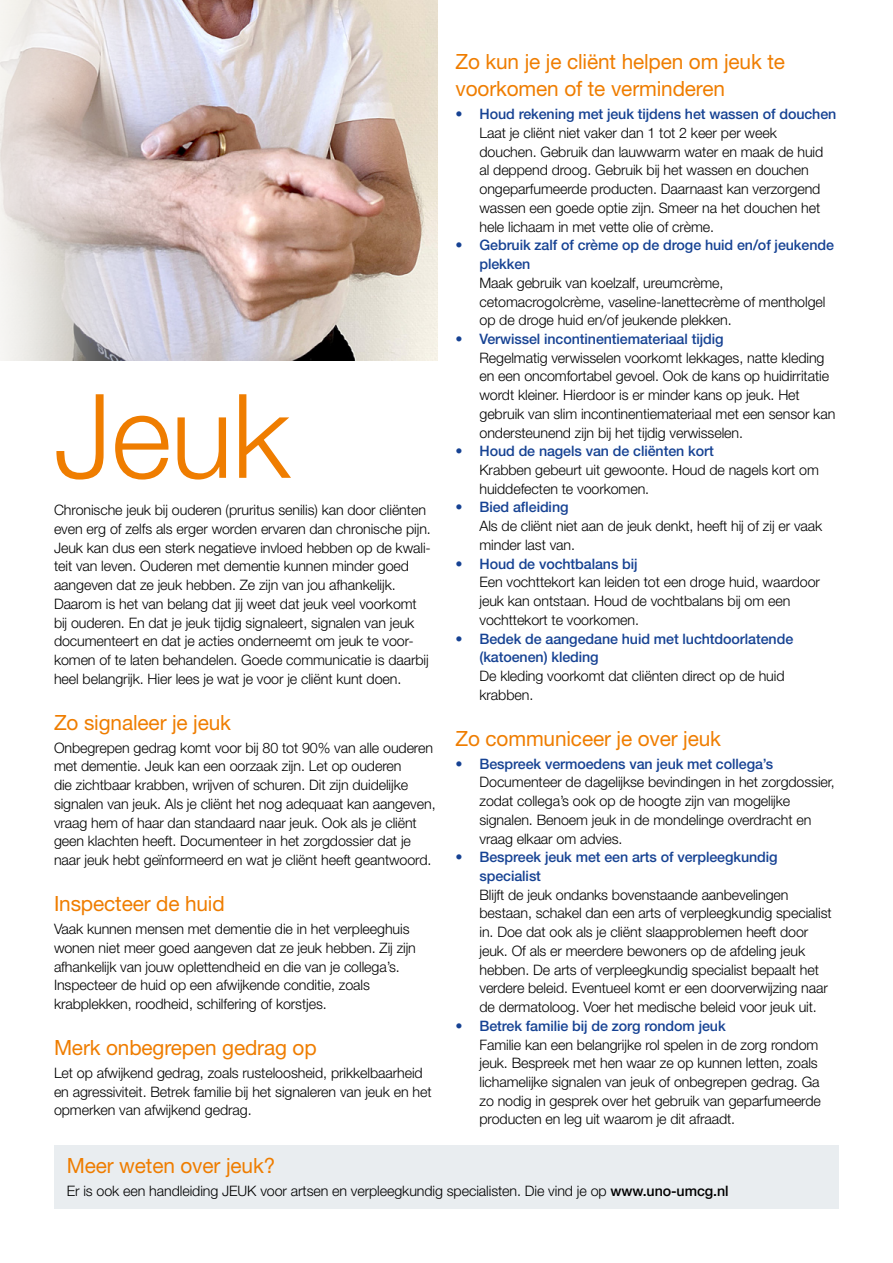
<style>
.page{position:relative;width:893px;height:1263px;background:#fff}
.page>*{position:absolute;margin:0;border:0;box-sizing:border-box;transform-origin:0 0}
.t1{font:300 117px "Helvetica Neue LT Std";color:#ef7d00}
.t2{font:21px/27.3px "Helvetica Neue LT Std";letter-spacing:-.005em;color:#ef7d00}
.t3{font:300 14.4px/18.8px "Helvetica Neue LT Std";letter-spacing:-.005em;color:#000}
.t4{font:500 14.4px/18.8px "Helvetica Neue LT Std";letter-spacing:-.005em;color:#164293}
.s1{font-weight:500}
</style>
<div class="page">
<img style="left:0;top:0;width:437px;height:361px">
<div style="left:54px;top:1145px;width:785px;height:64px;background:#e9edf0"></div>
<h1 class="t1" style="left:54px;top:365px;width:238px">Jeuk</h1>
<p class="t3" style="left:54px;top:500px;width:378px">Chronische jeuk bij ouderen (pruritus senilis) kan door cliënten even erg of zelfs als erger worden ervaren dan chronische pijn.<br>Jeuk kan dus een sterk negatieve invloed hebben op de kwali&shy;teit van leven. Ouderen met dementie kunnen minder goed aangeven dat ze jeuk hebben. Ze zijn van jou afhankelijk.<br>Daarom is het van belang dat jij weet dat jeuk veel voorkomt bij ouderen. En dat je jeuk tijdig signaleert, signalen van jeuk documenteert en dat je acties onderneemt om jeuk te voor&shy;komen of te laten behandelen. Goede communicatie is daarbij heel belangrijk. Hier lees je wat je voor je cliënt kunt doen.</p>
<h2 class="t2" style="left:54px;top:708px;width:179px">Zo signaleer je jeuk</h2>
<p class="t3" style="left:54px;top:738px;width:383px">Onbegrepen gedrag komt voor bij 80 tot 90% van alle ouderen met dementie. Jeuk kan een oorzaak zijn. Let op ouderen<br>die zichtbaar krabben, wrijven of schuren. Dit zijn duidelijke signalen van jeuk. Als je cliënt het nog adequaat kan aangeven, vraag hem of haar dan standaard naar jeuk. Ook als je cliënt geen klachten heeft. Documenteer in het zorgdossier dat je naar jeuk hebt geïnformeerd en wat je cliënt heeft geantwoord.</p>
<h2 class="t2" style="left:54px;top:890px;width:172px">Inspecteer de huid</h2>
<p class="t3" style="left:54px;top:919px;width:363px">Vaak kunnen mensen met dementie die in het verpleeghuis wonen niet meer goed aangeven dat ze jeuk hebben. Zij zijn afhankelijk van jouw oplettendheid en die van je collega’s.<br>Inspecteer de huid op een afwijkende conditie, zoals krabplekken, roodheid, schilfering of korstjes.</p>
<h2 class="t2" style="left:54px;top:1033px;width:264px">Merk onbegrepen gedrag op</h2>
<p class="t3" style="left:54px;top:1063px;width:379px">Let op afwijkend gedrag, zoals rusteloosheid, prikkelbaarheid en agressiviteit. Betrek familie bij het signaleren van jeuk en het opmerken van afwijkend gedrag.</p>
<h2 class="t2" style="left:455px;top:48px;width:331px">Zo kun je je cliënt helpen om jeuk te voorkomen of te verminderen</h2>
<p class="t4" style="left:455px;top:105px;width:382px">• Houd rekening met jeuk tijdens het wassen of douchen</p>
<p class="t3" style="left:479px;top:123px;width:345px">Laat je cliënt niet vaker dan 1 tot 2 keer per week douchen. Gebruik dan lauwwarm water en maak de huid al deppend droog. Gebruik bij het wassen en douchen ongeparfumeerde producten. Daarnaast kan verzorgend wassen een goede optie zijn. Smeer na het douchen het hele lichaam in met vette olie of crème.</p>
<p class="t4" style="left:479px;top:236px;width:356px;text-indent:-24px">• Gebruik zalf of crème op de droge huid en/of jeukende plekken</p>
<p class="t3" style="left:479px;top:273px;width:347px">Maak gebruik van koelzalf, ureumcrème, cetomacrogolcrème, vaseline-lanettecrème of mentholgel op de droge huid en/of jeukende plekken.</p>
<p class="t4" style="left:455px;top:329px;width:269px">• Verwissel incontinentiemateriaal tijdig</p>
<p class="t3" style="left:479px;top:348px;width:357px">Regelmatig verwisselen voorkomt lekkages, natte kleding en een oncomfortabel gevoel. Ook de kans op huidirritatie wordt kleiner. Hierdoor is er minder kans op jeuk. Het gebruik van slim incontinentiemateriaal met een sensor kan ondersteunend zijn bij het tijdig verwisselen.</p>
<p class="t4" style="left:455px;top:442px;width:260px">• Houd de nagels van de cliënten kort</p>
<p class="t3" style="left:479px;top:460px;width:341px">Krabben gebeurt uit gewoonte. Houd de nagels kort om huiddefecten te voorkomen.</p>
<p class="t4" style="left:455px;top:498px;width:115px">• Bied afleiding</p>
<p class="t3" style="left:479px;top:516px;width:344px">Als de cliënt niet aan de jeuk denkt, heeft hij of zij er vaak minder last van.</p>
<p class="t4" style="left:455px;top:554px;width:184px">• Houd de vochtbalans bij</p>
<p class="t3" style="left:479px;top:572px;width:342px">Een vochttekort kan leiden tot een droge huid, waardoor jeuk kan ontstaan. Houd de vochtbalans bij om een vochttekort te voorkomen.</p>
<p class="t4" style="left:479px;top:629px;width:315px;text-indent:-24px">• Bedek de aangedane huid met luchtdoorlatende (katoenen) kleding</p>
<p class="t3" style="left:479px;top:666px;width:307px">De kleding voorkomt dat cliënten direct op de huid krabben.</p>
<h2 class="t2" style="left:455px;top:724px;width:267px">Zo communiceer je over jeuk</h2>
<p class="t4" style="left:455px;top:754px;width:319px">• Bespreek vermoedens van jeuk met collega’s</p>
<p class="t3" style="left:479px;top:773px;width:357px">Documenteer de dagelijkse bevindingen in het zorgdossier, zodat collega’s ook op de hoogte zijn van mogelijke signalen. Benoem jeuk in de mondelinge overdracht en vraag elkaar om advies.</p>
<p class="t4" style="left:479px;top:848px;width:300px;text-indent:-24px">• Bespreek jeuk met een arts of verpleegkundig specialist</p>
<p class="t3" style="left:479px;top:885px;width:354px">Blijft de jeuk ondanks bovenstaande aanbevelingen bestaan, schakel dan een arts of verpleegkundig specialist in. Doe dat ook als je cliënt slaapproblemen heeft door jeuk. Of als er meerdere bewoners op de afdeling jeuk hebben. De arts of verpleegkundig specialist bepaalt het verdere beleid. Eventueel komt er een doorverwijzing naar de dermatoloog. Voer het medische beleid voor jeuk uit.</p>
<p class="t4" style="left:455px;top:1016px;width:272px">• Betrek familie bij de zorg rondom jeuk</p>
<p class="t3" style="left:479px;top:1035px;width:343px">Familie kan een belangrijke rol spelen in de zorg rondom jeuk. Bespreek met hen waar ze op kunnen letten, zoals lichamelijke signalen van jeuk of onbegrepen gedrag. Ga zo nodig in gesprek over het gebruik van geparfumeerde producten en leg uit waarom je dit afraadt.</p>
<h2 class="t2" style="left:67px;top:1152px;width:210px">Meer weten over jeuk?</h2>
<p class="t3" style="left:67px;top:1181px;width:663px">Er is ook een handleiding JEUK voor artsen en verpleegkundig specialisten. Die vind je op <span class="s1">www.uno-umcg.nl</span></p>
</div>
